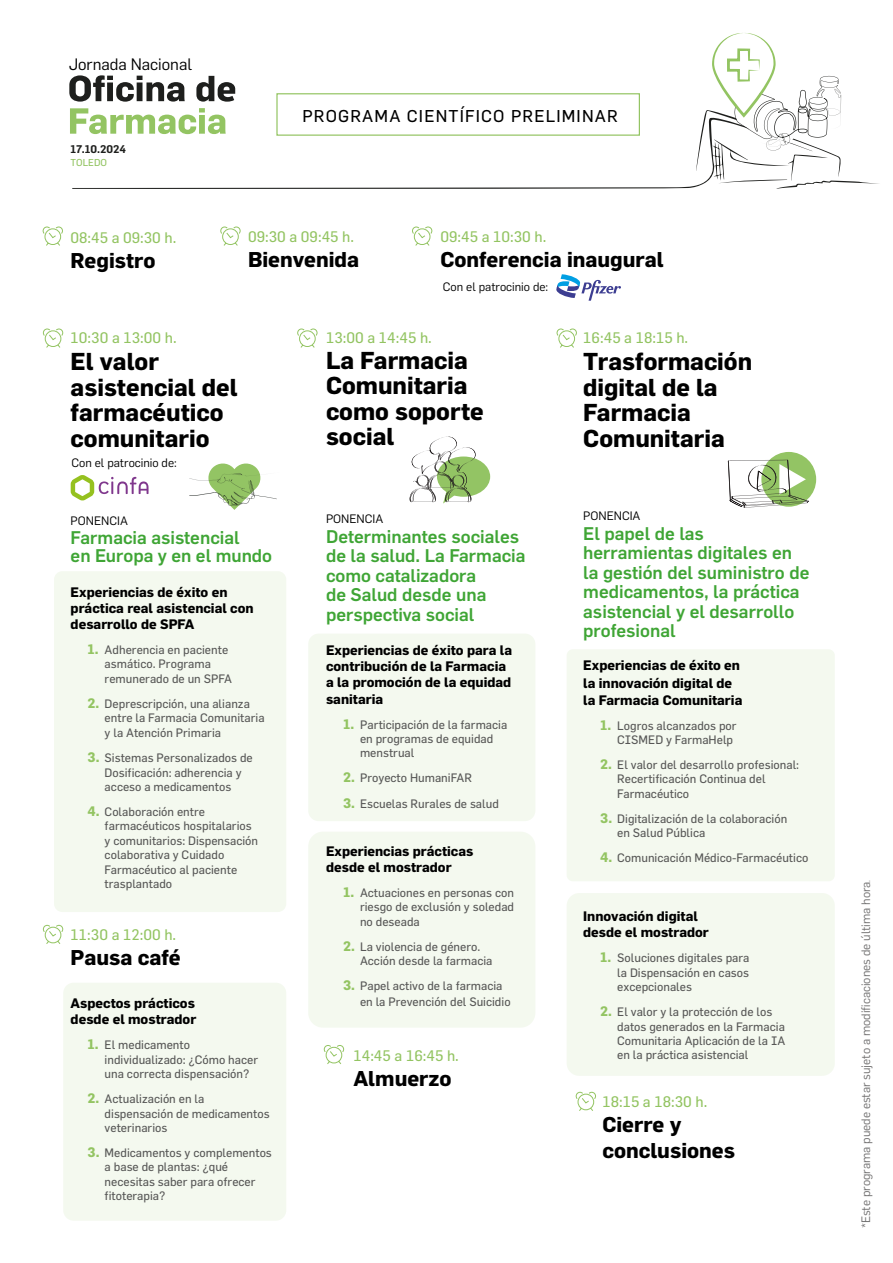
<style>
.page{position:relative;width:893px;height:1263px;background:#fff}
.page>*{position:absolute;margin:0;border:0;box-sizing:border-box;transform-origin:0 0}
.t1{font:700 24px/25.5px "Flama";color:#000}
.t2{font:700 21px/25.5px "Flama";color:#000}
.t3{font:500 18px/19.5px "Flama";color:#3fa535}
.t4{font:16.8px "Flama Basic";letter-spacing:.07em;color:#000}
.t5{font:16.2px "Flama";color:#000}
.t6{font:15px "Flama";color:#93c462}
.t7{font:700 13.5px/16.2px "Flama";color:#000}
.t8{font:12px/14.4px "Flama";color:#575756}
.t9{font:12px "Flama";color:#000}
.t10{font:12px "Flama";color:#706f6f}
.t11{font:600 10.95px "Flama";color:#1e1f1d}
.t12{font:9.9px "Flama";color:#93c462}
.s1{font-weight:700;font-size:13.5px;color:#93c462}
</style>
<div class="page">
<div style="left:567px;top:649px;width:268px;height:232px;background:#f4f9ef;border-radius:6px"></div>
<div style="left:63px;top:983px;width:223px;height:238px;background:#f4f9ef;border-radius:10px"></div>
<div style="left:308px;top:633px;width:227px;height:188px;background:#f4f9ef;border-radius:10px"></div>
<div style="left:308px;top:832px;width:227px;height:196px;background:#f4f9ef;border-radius:15px"></div>
<div style="left:54px;top:571px;width:232px;height:341px;background:#f4f9ef;border-radius:8px"></div>
<div style="left:567px;top:893px;width:268px;height:183px;background:#f4f9ef;border-radius:13px"></div>
<div style="left:276px;top:93px;width:364px;height:43px;border:1px solid #93c462"></div>
<svg style="left:297px;top:328px;width:21px;height:20px"></svg>
<svg style="left:43px;top:328px;width:20px;height:20px"></svg>
<svg style="left:323px;top:1045px;width:21px;height:19px"></svg>
<svg style="left:189px;top:463px;width:88px;height:47px"></svg>
<div style="left:437px;top:456px;width:53px;height:41px;background:#93c464;border-radius:50%"></div>
<svg style="left:410px;top:436px;width:66px;height:68px"></svg>
<svg style="left:556px;top:328px;width:21px;height:20px"></svg>
<svg style="left:575px;top:1091px;width:21px;height:20px"></svg>
<svg style="left:728px;top:452px;width:88px;height:56px"></svg>
<svg style="left:42px;top:226px;width:21px;height:20px"></svg>
<svg style="left:412px;top:226px;width:21px;height:20px"></svg>
<svg style="left:220px;top:226px;width:21px;height:20px"></svg>
<svg style="left:43px;top:924px;width:20px;height:20px"></svg>
<svg style="left:556px;top:274px;width:65px;height:27px"></svg>
<svg style="left:71px;top:475px;width:78px;height:25px"></svg>
<svg style="left:69px;top:75px;width:116px;height:27px"></svg>
<svg style="left:196px;top:76px;width:39px;height:26px"></svg>
<svg style="left:70px;top:108px;width:155px;height:26px"></svg>
<svg style="left:72px;top:118px;width:624px;height:71px"></svg>
<svg style="left:696px;top:33px;width:183px;height:156px"></svg>
<h3 class="t5" style="left:69px;top:53px;width:125px">Jornada Nacional</h3>
<p class="t11" style="left:71px;top:141px;width:57px">17.10.2024</p>
<p class="t12" style="left:71px;top:156px;width:38px">TOLEDO</p>
<h3 class="t4" style="left:302px;top:105px;width:317px">PROGRAMA CIENTÍFICO PRELIMINAR</h3>
<p class="t6" style="left:70px;top:228px;width:108px">08:45 a 09:30 h.</p>
<h2 class="t2" style="left:70px;top:248px;width:87px">Registro</h2>
<p class="t6" style="left:248px;top:227px;width:108px">09:30 a 09:45 h.</p>
<h2 class="t2" style="left:248px;top:246px;width:113px">Bienvenida</h2>
<p class="t6" style="left:440px;top:227px;width:108px">09:45 a 10:30 h.</p>
<h2 class="t2" style="left:440px;top:246px;width:225px">Conferencia inaugural</h2>
<p class="t9" style="left:443px;top:278px;width:107px">Con el patrocinio de:</p>
<p class="t6" style="left:71px;top:329px;width:108px">10:30 a 13:00 h.</p>
<h1 class="t1" style="left:71px;top:348px;width:168px">El valor asistencial del farmacéutico comunitario</h1>
<p class="t9" style="left:72px;top:455px;width:107px">Con el patrocinio de:</p>
<p class="t6" style="left:326px;top:329px;width:107px">13:00 a 14:45 h.</p>
<h1 class="t1" style="left:326px;top:347px;width:159px">La Farmacia<br>Comunitaria como soporte social</h1>
<p class="t6" style="left:583px;top:329px;width:106px">16:45 a 18:15 h.</p>
<h1 class="t1" style="left:583px;top:348px;width:170px">Trasformación digital de la<br>Farmacia<br>Comunitaria</h1>
<p class="t9" style="left:71px;top:512px;width:59px">PONENCIA</p>
<h3 class="t3" style="left:71px;top:527px;width:203px;line-height:18px">Farmacia asistencial<br>en Europa y en el mundo</h3>
<p class="t7" style="left:71px;top:583px;width:184px">Experiencias de éxito en práctica real asistencial con desarrollo de SPFA</p>
<p class="t8" style="left:105px;top:642px;width:129px;text-indent:-17px"><span class="s1">1.</span> Adherencia en paciente asmático. Programa remunerado de un SPFA</p>
<p class="t8" style="left:105px;top:696px;width:162px;text-indent:-17px"><span class="s1">2.</span> Deprescripción, una alianza entre la Farmacia Comunitaria y la Atención Primaria</p>
<p class="t8" style="left:88px;top:750px;width:167px;text-align:center"><span class="s1">3.</span> Sistemas Personalizados de<br>Dosificación: adherencia y acceso a medicamentos</p>
<p class="t8" style="left:105px;top:804px;width:155px;text-indent:-17px"><span class="s1">4.</span> Colaboración entre farmacéuticos hospitalarios y comunitarios: Dispensación colaborativa y Cuidado<br>Farmacéutico al paciente trasplantado</p>
<p class="t6" style="left:71px;top:925px;width:107px">11:30 a 12:00 h.</p>
<h2 class="t2" style="left:71px;top:944px;width:112px">Pausa café</h2>
<p class="t7" style="left:71px;top:995px;width:127px">Aspectos prácticos desde el mostrador</p>
<p class="t8" style="left:105px;top:1037px;width:155px;text-indent:-17px"><span class="s1">1.</span> El medicamento individualizado: ¿Cómo hacer una correcta dispensación?</p>
<p class="t8" style="left:105px;top:1091px;width:166px;text-indent:-17px"><span class="s1">2.</span> Actualización en la dispensación de medicamentos veterinarios</p>
<p class="t8" style="left:105px;top:1145px;width:169px;text-indent:-17px"><span class="s1">3.</span> Medicamentos y complementos a base de plantas: ¿qué necesitas saber para ofrecer fitoterapia?</p>
<p class="t9" style="left:326px;top:511px;width:59px">PONENCIA</p>
<h3 class="t3" style="left:326px;top:525px;width:201px">Determinantes sociales de la salud. La Farmacia como catalizadora<br>de Salud desde una perspectiva social</h3>
<p class="t7" style="left:326px;top:642px;width:188px">Experiencias de éxito para la contribución de la Farmacia a la promoción de la equidad sanitaria</p>
<p class="t8" style="left:360px;top:717px;width:149px;text-indent:-17px"><span class="s1">1.</span> Participación de la farmacia en programas de equidad menstrual</p>
<p class="t8" style="left:343px;top:771px;width:130px"><span class="s1">2.</span> Proyecto HumaniFAR</p>
<p class="t8" style="left:343px;top:796px;width:157px"><span class="s1">3.</span> Escuelas Rurales de salud</p>
<p class="t7" style="left:326px;top:842px;width:149px">Experiencias prácticas desde el mostrador</p>
<p class="t8" style="left:360px;top:885px;width:156px;text-align:justify;text-indent:-17px"><span class="s1">1.</span> Actuaciones en personas con riesgo de exclusión y soledad no deseada</p>
<p class="t8" style="left:360px;top:939px;width:134px;text-indent:-17px"><span class="s1">2.</span> La violencia de género.<br>Acción desde la farmacia</p>
<p class="t8" style="left:360px;top:977px;width:152px;line-height:16.2px;text-indent:-17px"><span class="s1">3.</span> Papel activo de la farmacia en la Prevención del Suicidio</p>
<p class="t6" style="left:353px;top:1046px;width:107px">14:45 a 16:45 h.</p>
<h2 class="t2" style="left:353px;top:1065px;width:100px">Almuerzo</h2>
<p class="t9" style="left:583px;top:508px;width:59px">PONENCIA</p>
<h3 class="t3" style="left:583px;top:522px;width:228px">El papel de las herramientas digitales en la gestión del suministro de medicamentos, la práctica asistencial y el desarrollo profesional</h3>
<p class="t7" style="left:583px;top:656px;width:158px;line-height:18px">Experiencias de éxito en la innovación digital de</p>
<p class="t7" style="left:583px;top:691px;width:161px">la Farmacia Comunitaria</p>
<p class="t8" style="left:600px;top:718px;width:138px;text-align:right"><span class="s1">1.</span> Logros alcanzados por<br>CISMED y FarmaHelp</p>
<p class="t8" style="left:617px;top:757px;width:183px;text-indent:-17px"><span class="s1">2.</span> El valor del desarrollo profesional:<br>Recertificación Continua del<br>Farmacéutico</p>
<p class="t8" style="left:617px;top:811px;width:172px;text-indent:-17px"><span class="s1">3.</span> Digitalización de la colaboración en Salud Pública</p>
<p class="t8" style="left:600px;top:850px;width:210px"><span class="s1">4.</span> Comunicación Médico-Farmacéutico</p>
<p class="t7" style="left:583px;top:908px;width:127px">Innovación digital desde el mostrador</p>
<p class="t8" style="left:617px;top:950px;width:134px;text-align:justify;text-indent:-17px"><span class="s1">1.</span> Soluciones digitales para la Dispensación en casos excepcionales</p>
<p class="t8" style="left:617px;top:1004px;width:169px;text-indent:-17px"><span class="s1">2.</span> El valor y la protección de los datos generados en la Farmacia<br>Comunitaria Aplicación de la IA en la práctica asistencial</p>
<p class="t6" style="left:602px;top:1092px;width:107px">18:15 a 18:30 h.</p>
<h2 class="t2" style="left:602px;top:1111px;width:134px">Cierre y conclusiones</h2>
<p class="t10" style="left:857px;top:1228px;width:350px;rotate:-90deg">*Este programa puede estar sujeto a modificaciones de última hora.</p>
</div>
